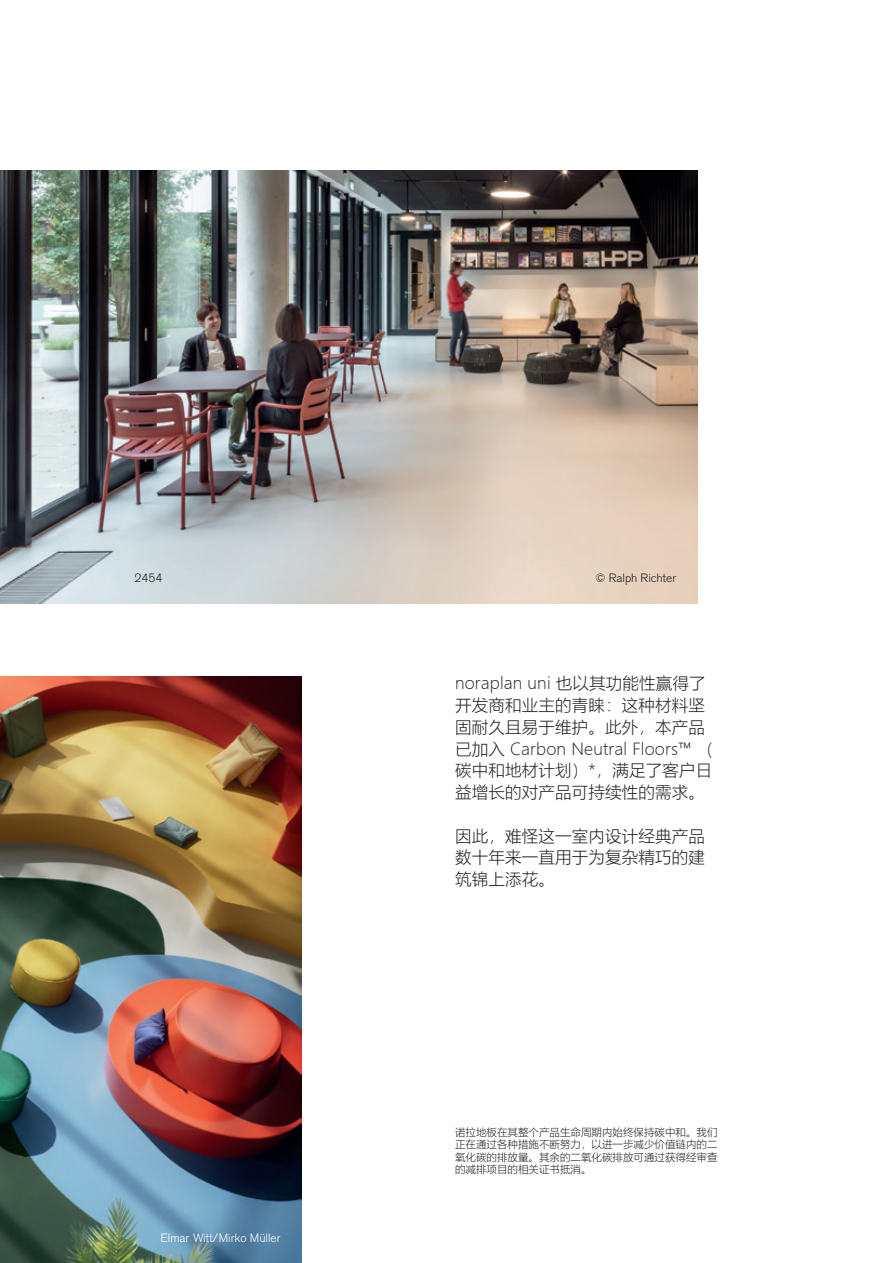
<style>
.page{position:relative;width:893px;height:1263px;background:#fff}
.page>*{position:absolute;margin:0;border:0;box-sizing:border-box;transform-origin:0 0}
.t1{font:300 16.5px/21.8px "Microsoft Ya Hei";letter-spacing:.01em;color:#231f20}
.t2{font:300 12px "Akzidenz Grotesk Pro";color:#fff}
.t3{font:300 12px "Akzidenz Grotesk Pro";color:#231f20}
.t4{font:300 10.5px/12.6px "Microsoft Ya Hei";color:#231f20;text-align:justify}
</style>
<div class="page">
<img style="left:0;top:676px;width:302px;height:587px">
<img style="left:0;top:170px;width:697px;height:434px">
<p class="t3" style="left:122px;top:570px;width:41px">号： 2454</p>
<p class="t3" style="left:596px;top:570px;width:82px">© Ralph Richter</p>
<p class="t1" style="left:455px;top:672px;width:260px">noraplan uni 也以其功能性赢得了开发商和业主的青睐：这种材料坚固耐久且易于维护。此外，本产品已加入 Carbon Neutral Floors™ （碳中和地材计划）*，满足了客户日益增长的对产品可持续性的需求。</p>
<p class="t1" style="left:455px;top:824px;width:251px;text-align:justify">因此，难怪这一室内设计经典产品数十年来一直用于为复杂精巧的建筑锦上添花。</p>
<p class="t2" style="left:161px;top:1230px;width:122px">Elmar Witt/Mirko Müller</p>
<p class="t4" style="left:455px;top:1125px;width:264px">诺拉地板在其整个产品生命周期内始终保持碳中和。我们正在通过各种措施不断努力，以进一步减少价值链内的二氧化碳的排放量。其余的二氧化碳排放可通过获得经审查的减排项目的相关证书抵消。</p>
</div>
